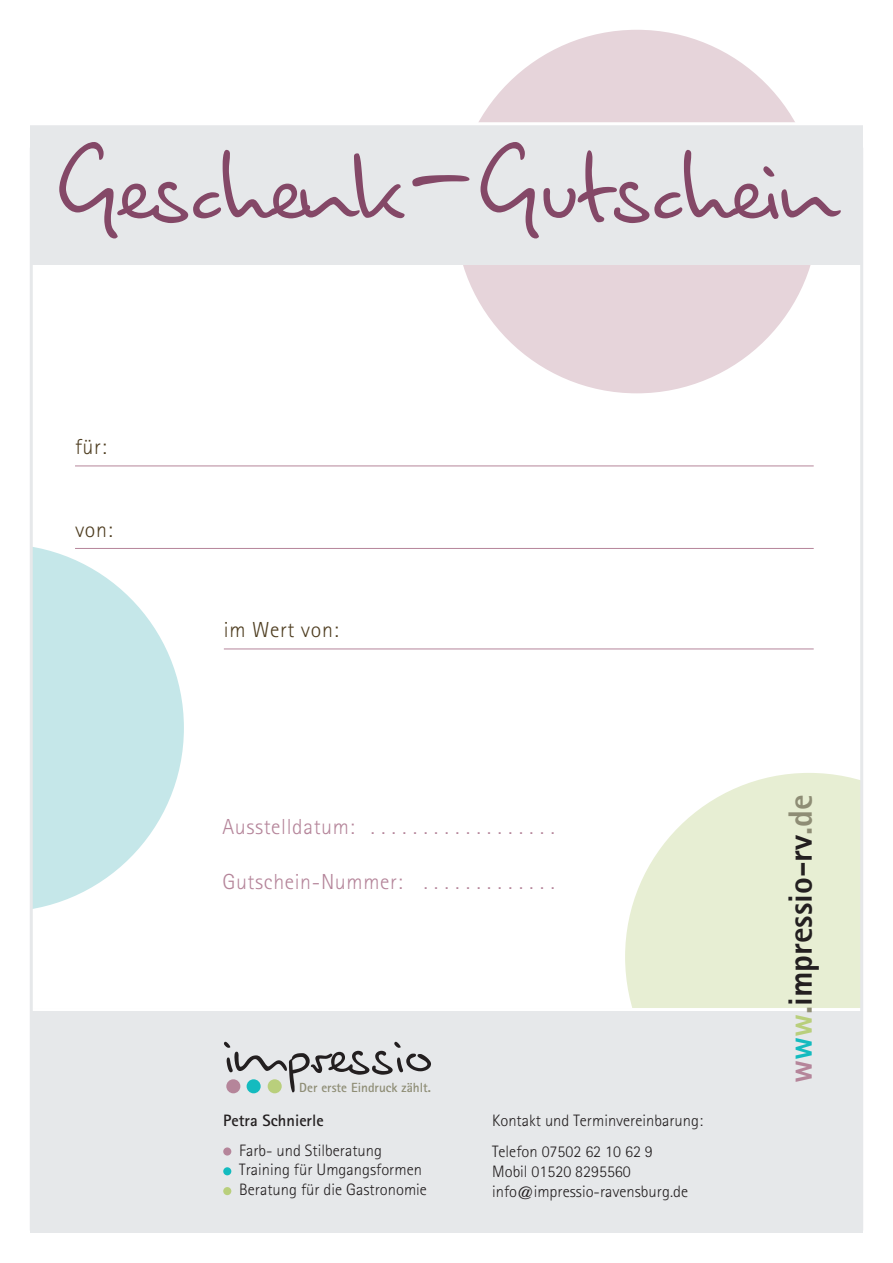
<style>
.page{position:relative;width:893px;height:1263px;background:#fff}
.page>*{position:absolute;margin:0;border:0;box-sizing:border-box;transform-origin:0 0}
.t1{font:114px "Brouet Handwriting";color:#844867}
.t2{font:66px "Brouet Handwriting";color:#231f20}
.Text_größer{font:800 33.6px "Rotis Sans Serif";color:#231f20}
.t3{font:300 21.75px "Rotis Sans Serif";letter-spacing:.03em;color:#b5859a}
.t4{font:300 21.75px "Rotis Sans Serif";letter-spacing:.03em;color:#4e3d20}
.Text{font:300 16.5px "Rotis Sans Serif";color:#231f20}
.Text-2{font:700 16.5px "Rotis Sans Serif";color:#231f20}
.t5{font:700 13.2px "Rotis Sans Serif";color:#8e8d75}
.s1{color:#b5859a}
.s2{color:#14bbbf}
.s3{color:#b9cf7c}
.s4{color:#8e8d75}
</style>
<div class="page">
<div style="left:455px;top:30px;width:364px;height:363px;background:#e6d4da;border-radius:50%"></div>
<svg style="left:34px;top:547px;width:150px;height:362px;fill:#c5e7e9"></svg>
<svg style="left:625px;top:773px;width:234px;height:235px;fill:#e7eed3"></svg>
<div style="left:30px;top:125px;width:833px;height:140px;background:#e6e8ea"></div>
<hr style="left:0;top:122px;width:893px;height:3px;background:#fff">
<hr style="left:75px;top:465px;width:739px;height:1px;background:#b5859a">
<hr style="left:75px;top:548px;width:739px;height:1px;background:#b5859a">
<hr style="left:224px;top:648px;width:590px;height:1px;background:#b5859a">
<div style="left:0;top:1008px;width:893px;height:255px;background:#e6e8ea"></div>
<div style="left:223px;top:1147px;width:8px;height:8px;background:#b5859a;border-radius:50%"></div>
<div style="left:223px;top:1167px;width:8px;height:8px;background:#14bbbf;border-radius:50%"></div>
<div style="left:223px;top:1187px;width:8px;height:8px;background:#b9cf7c;border-radius:50%"></div>
<div style="left:226px;top:1079px;width:14px;height:14px;background:#b5859a;border-radius:50%"></div>
<div style="left:247px;top:1079px;width:14px;height:14px;background:#14bbbf;border-radius:50%"></div>
<div style="left:268px;top:1079px;width:14px;height:14px;background:#b9cf7c;border-radius:50%"></div>
<hr style="left:0;top:1008px;width:893px;height:3px;background:#fff">
<div style="left:0;top:128px;width:30px;height:1135px;background:#fff"></div>
<div style="left:863px;top:86px;width:30px;height:1177px;background:#fff"></div>
<div style="left:0;top:1233px;width:893px;height:30px;background:#fff"></div>
<p class="t1" style="left:57px;top:107px;width:780px">Geschenk-Gutschein</p>
<p class="t4" style="left:75px;top:434px;width:33px">für:</p>
<p class="t4" style="left:75px;top:517px;width:39px">von:</p>
<p class="t4" style="left:224px;top:617px;width:116px">im Wert von:</p>
<p class="t3" style="left:222px;top:814px;width:323px">Ausstelldatum: . . . . . . . . . . . . . . . . .</p>
<p class="t3" style="left:222px;top:869px;width:323px">Gutschein-Nummer: . . . . . . . . . . . .</p>
<p class="t2" style="left:224px;top:1007px;width:210px">impressio</p>
<p class="t5" style="left:299px;top:1079px;width:133px">Der erste Eindruck zählt.</p>
<p class="Text-2" style="left:223px;top:1109px;width:102px">Petra Schnierle</p>
<p class="Text" style="left:239px;top:1140px;width:144px">Farb- und Stilberatung</p>
<p class="Text" style="left:239px;top:1160px;width:184px">Training für Umgangsformen</p>
<p class="Text" style="left:239px;top:1180px;width:189px">Beratung für die Gastronomie</p>
<p class="Text" style="left:492px;top:1110px;width:212px">Kontakt und Terminvereinbarung:</p>
<p class="Text" style="left:492px;top:1142px;width:162px">Telefon 07502 62 10 62 9</p>
<p class="Text" style="left:492px;top:1162px;width:140px">Mobil 01520 8295560</p>
<p class="Text" style="left:492px;top:1182px;width:197px">info@impressio-ravensburg.de</p>
<p class="Text_größer" style="left:779px;top:1083px;width:291px;rotate:-90deg"><span class="s1">w</span><span class="s2">w</span><span class="s3">w</span><span class="s4">.</span>impressio-rv<span class="s4">.de</span></p>
</div>
